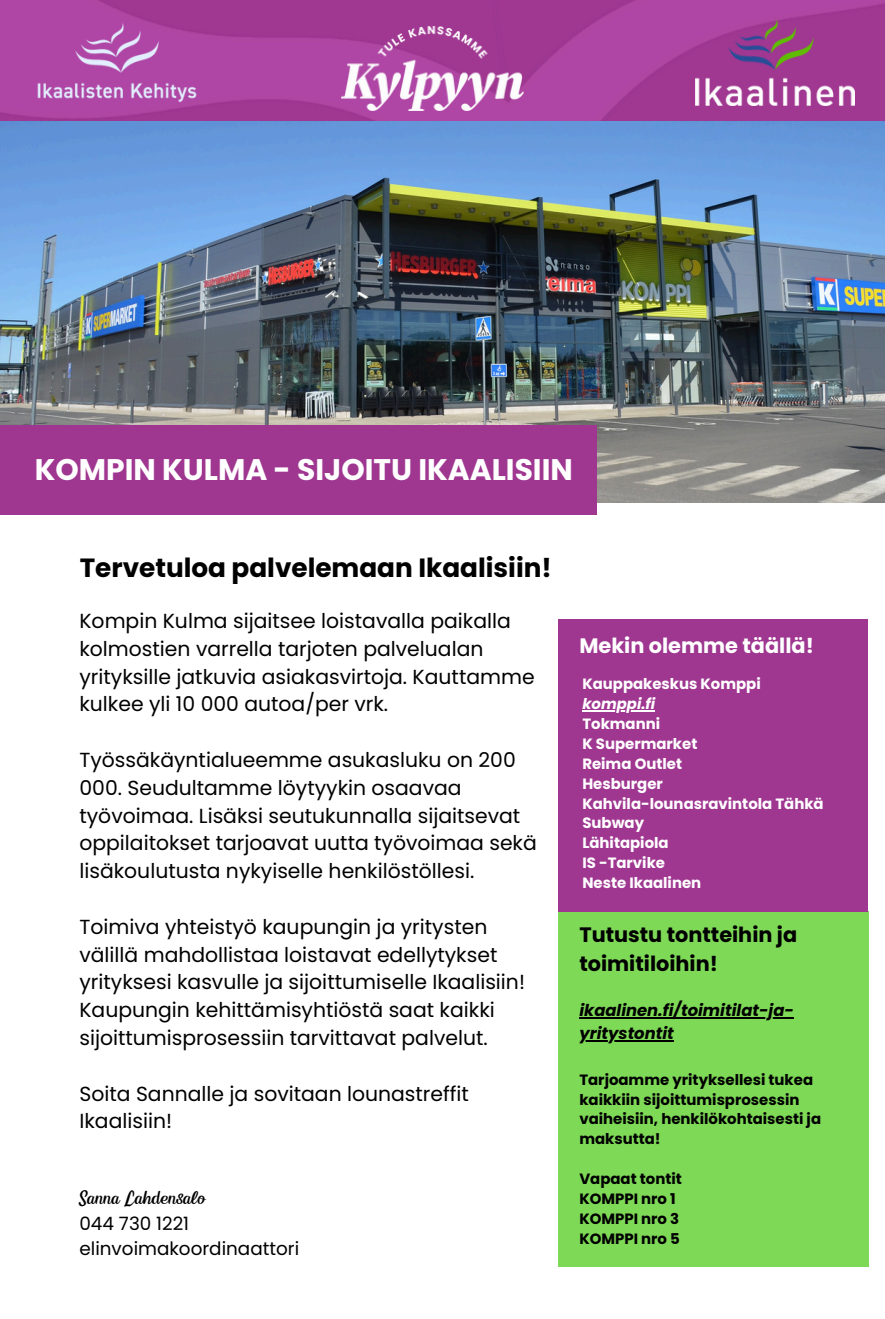
<style>
.page{position:relative;width:885px;height:1319px;background:#fff}
.page>*{position:absolute;margin:0;border:0;box-sizing:border-box;transform-origin:0 0}
.t1{font:700 29.75px "Poppins";color:#fff}
.t2{font:700 26.25px "Poppins";color:#000}
.t3{font:700 20.75px/28.5px "Poppins";color:#000}
.t4{font:700 20.75px "Poppins";color:#fff}
.t5{font:20.25px/27.8px "Poppins";color:#000}
.t6{font:18.25px/25.2px "Poppins";color:#000}
.t7{font:18.25px "Kingsman";color:#000}
.t8{font:italic 700 16.25px/22.2px "Poppins";color:#000}
.t9{font:700 15px/19.8px "Poppins";color:#000}
.t10{font:700 15px/19.8px "Poppins";color:#fff}
.t11{font:italic 700 15px "Poppins";color:#fff}
</style>
<div class="page">
<img style="left:0;top:0;width:885px;height:502px">
<div style="left:558px;top:911px;width:311px;height:355px;background:#7ed957"></div>
<img style="left:22px;top:9px;width:190px;height:107px">
<div style="left:0;top:425px;width:597px;height:90px;background:#9f3791"></div>
<div style="left:558px;top:619px;width:309px;height:292px;background:#9f3791"></div>
<img style="left:695px;top:19px;width:160px;height:86px">
<img style="left:342px;top:26px;width:182px;height:84px">
<hr style="left:584px;top:1017px;width:210px;height:1px;background:#000">
<hr style="left:579px;top:1039px;width:95px;height:2px;background:#000">
<hr style="left:582px;top:710px;width:73px;height:1px;background:#fff">
<h1 class="t1" style="left:35px;top:449px;width:540px">KOMPIN KULMA - SIJOITU IKAALISIIN</h1>
<p class="t2" style="left:80px;top:549px;width:474px">Tervetuloa palvelemaan Ikaalisiin!</p>
<p class="t5" style="left:79px;top:607px;width:457px">Kompin Kulma sijaitsee loistavalla paikalla kolmostien varrella tarjoten palvelualan yrityksille jatkuvia asiakasvirtoja. Kauttamme kulkee yli 10 000 autoa/per vrk.</p>
<p class="t5" style="left:79px;top:746px;width:459px">Työssäkäyntialueemme asukasluku on 200<br>000. Seudultamme löytyykin osaavaa työvoimaa. Lisäksi seutukunnalla sijaitsevat oppilaitokset tarjoavat uutta työvoimaa sekä lisäkoulutusta nykyiselle henkilöstöllesi.</p>
<p class="t5" style="left:79px;top:912px;width:447px">Toimiva yhteistyö kaupungin ja yritysten välillä mahdollistaa loistavat edellytykset yrityksesi kasvulle ja sijoittumiselle Ikaalisiin!<br>Kaupungin kehittämisyhtiöstä saat kaikki sijoittumisprosessiin tarvittavat palvelut.</p>
<p class="t5" style="left:79px;top:1079px;width:391px">Soita Sannalle ja sovitaan lounastreffit<br>Ikaalisiin!</p>
<p class="t7" style="left:79px;top:1185px;width:128px">Sanna Lahdensalo</p>
<p class="t6" style="left:79px;top:1210px;width:221px">044 730 1221 elinvoimakoordinaattori</p>
<p class="t4" style="left:579px;top:631px;width:236px">Mekin olemme täällä!</p>
<p class="t10" style="left:582px;top:674px;width:180px">Kauppakeskus Komppi</p>
<p class="t11" style="left:582px;top:693px;width:74px">komppi.fi</p>
<p class="t10" style="left:582px;top:714px;width:243px">Tokmanni<br>K Supermarket<br>Reima Outlet<br>Hesburger<br>Kahvila-lounasravintola Tähkä<br>Subway<br>Lähitapiola<br>IS -Tarvike<br>Neste Ikaalinen</p>
<p class="t3" style="left:579px;top:920px;width:219px">Tutustu tontteihin ja toimitiloihin!</p>
<p class="t8" style="left:579px;top:999px;width:216px">ikaalinen.fi/toimitilat-ja&shy;yritystontit</p>
<p class="t9" style="left:579px;top:1069px;width:243px">Tarjoamme yrityksellesi tukea kaikkiin sijoittumisprosessin vaiheisiin, henkilökohtaisesti ja maksutta!</p>
<p class="t9" style="left:579px;top:1168px;width:104px">Vapaat tontit<br>KOMPPI nro 1<br>KOMPPI nro 3<br>KOMPPI nro 5</p>
</div>
